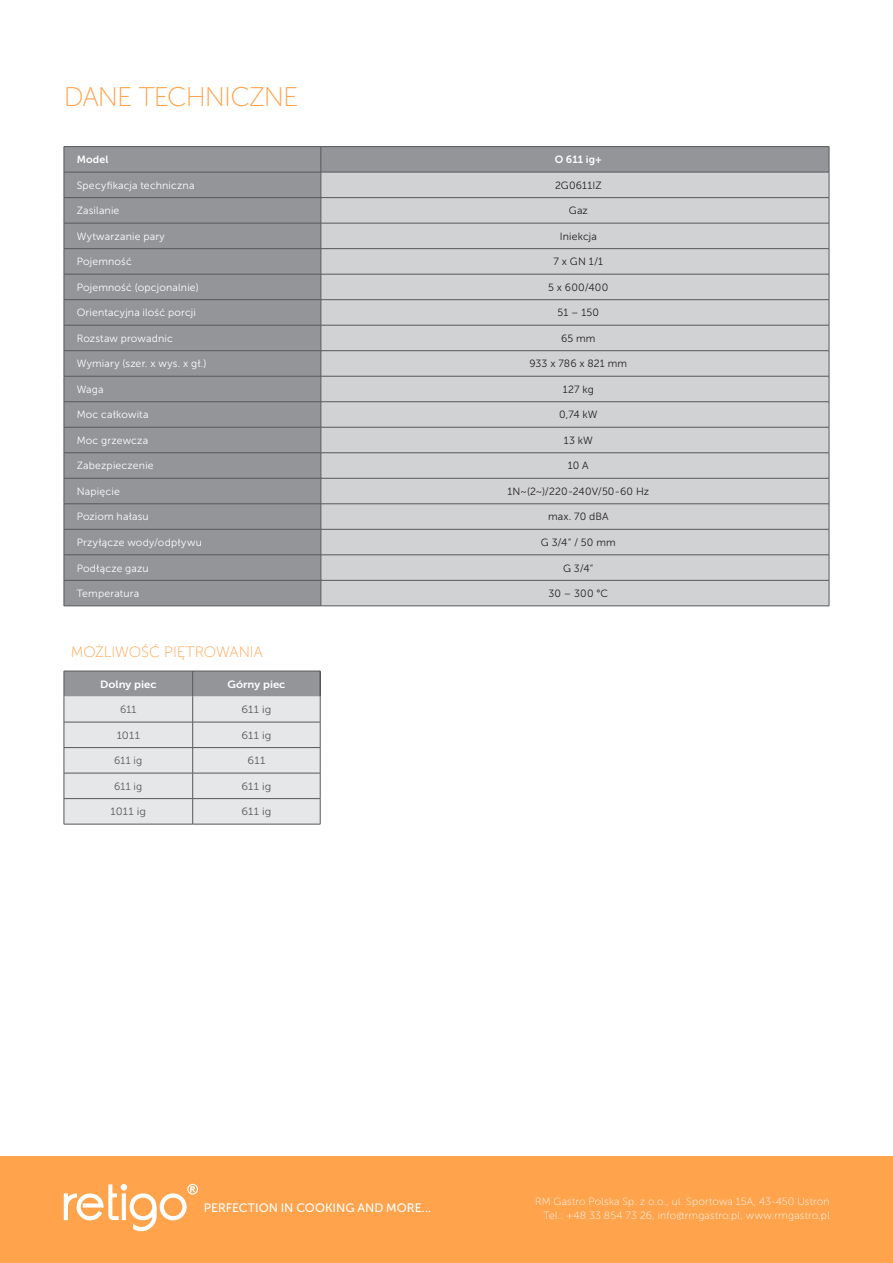
<style>
.page{position:relative;width:893px;height:1263px;background:#fff}
.page>*{position:absolute;margin:0;border:0;box-sizing:border-box;transform-origin:0 0}
.t1{font:27px "Museo Sans 100";letter-spacing:-.035em;color:#ffa34c}
.t2{font:15px "Museo Sans 100";letter-spacing:-.005em;color:#ffa34c}
.t3{font:12.15px "Museo Sans 500";color:#fff}
.Text{font:10.5px "Museo Sans 300";letter-spacing:.02em;color:#fff}
.Text-2{font:10.5px "Museo Sans 300";letter-spacing:.015em;color:#231f20}
.t4{font:10.5px/13.5px "Museo Sans 100";letter-spacing:.02em;color:#fff;text-align:right}
.Text_v_tabulce{font:10.5px "Museo Sans 300";letter-spacing:.015em;color:#57585a;scale:1.08 1}
.Text_v_tabulce-2{font:10.5px "Museo Sans 700";color:#fff;scale:1.08 1}
.Text_v_tabulce-3{font:10.5px "Museo Sans 300";letter-spacing:.015em;color:#57585a}
.Text_v_tabulce-4{font:10.5px "Museo Sans 700";color:#fff}
</style>
<div class="page">
<div style="left:0;top:1157px;width:893px;height:106px;background:#ffa34c"></div>
<svg style="left:64px;top:1184px;width:134px;height:48px"></svg>
<div style="left:65px;top:147px;width:764px;height:459px;background:#939598"></div>
<div style="left:322px;top:173px;width:507px;height:433px;background:#d1d2d4"></div>
<hr style="left:64px;top:146px;width:257px;height:1px;background:#57585a">
<hr style="left:321px;top:146px;width:508px;height:1px;background:#57585a">
<hr style="left:64px;top:172px;width:257px;height:1px;background:#57585a">
<hr style="left:321px;top:172px;width:508px;height:1px;background:#57585a">
<hr style="left:64px;top:197px;width:257px;height:1px;background:#57585a">
<hr style="left:321px;top:197px;width:508px;height:1px;background:#57585a">
<hr style="left:64px;top:223px;width:257px;height:1px;background:#57585a">
<hr style="left:321px;top:223px;width:508px;height:1px;background:#57585a">
<hr style="left:64px;top:248px;width:257px;height:1px;background:#57585a">
<hr style="left:321px;top:248px;width:508px;height:1px;background:#57585a">
<hr style="left:64px;top:274px;width:257px;height:1px;background:#57585a">
<hr style="left:321px;top:274px;width:508px;height:1px;background:#57585a">
<hr style="left:64px;top:299px;width:257px;height:1px;background:#57585a">
<hr style="left:321px;top:299px;width:508px;height:1px;background:#57585a">
<hr style="left:64px;top:325px;width:257px;height:1px;background:#57585a">
<hr style="left:321px;top:325px;width:508px;height:1px;background:#57585a">
<hr style="left:64px;top:350px;width:257px;height:1px;background:#57585a">
<hr style="left:321px;top:350px;width:508px;height:1px;background:#57585a">
<hr style="left:64px;top:376px;width:257px;height:1px;background:#57585a">
<hr style="left:321px;top:376px;width:508px;height:1px;background:#57585a">
<hr style="left:64px;top:401px;width:257px;height:1px;background:#57585a">
<hr style="left:321px;top:401px;width:508px;height:1px;background:#57585a">
<hr style="left:64px;top:427px;width:257px;height:1px;background:#57585a">
<hr style="left:321px;top:427px;width:508px;height:1px;background:#57585a">
<hr style="left:64px;top:452px;width:257px;height:1px;background:#57585a">
<hr style="left:321px;top:452px;width:508px;height:1px;background:#57585a">
<hr style="left:64px;top:478px;width:257px;height:1px;background:#57585a">
<hr style="left:321px;top:478px;width:508px;height:1px;background:#57585a">
<hr style="left:64px;top:503px;width:257px;height:1px;background:#57585a">
<hr style="left:321px;top:503px;width:508px;height:1px;background:#57585a">
<hr style="left:64px;top:529px;width:257px;height:1px;background:#57585a">
<hr style="left:321px;top:529px;width:508px;height:1px;background:#57585a">
<hr style="left:64px;top:555px;width:257px;height:1px;background:#57585a">
<hr style="left:321px;top:555px;width:508px;height:1px;background:#57585a">
<hr style="left:64px;top:580px;width:257px;height:1px;background:#57585a">
<svg style="left:64px;top:147px;width:1px;height:459px"></svg>
<hr style="left:321px;top:580px;width:508px;height:1px;background:#57585a">
<svg style="left:321px;top:147px;width:1px;height:459px"></svg>
<svg style="left:829px;top:147px;width:1px;height:459px"></svg>
<hr style="left:64px;top:606px;width:257px;height:1px;background:#57585a">
<hr style="left:321px;top:606px;width:508px;height:1px;background:#57585a">
<hr style="left:64px;top:824px;width:129px;height:1px;background:#57585a">
<hr style="left:193px;top:824px;width:127px;height:1px;background:#57585a">
<svg style="left:64px;top:671px;width:257px;height:153px;background:#d2d3d6"></svg>
<h2 class="t1" style="left:64px;top:82px;width:236px">DANE TECHNICZNE</h2>
<p class="Text_v_tabulce-4" style="left:77px;top:154px;width:33px">Model</p>
<p class="Text_v_tabulce-4" style="left:555px;top:154px;width:49px">O 611 ig+</p>
<p class="Text" style="left:77px;top:180px;width:119px">Specyfikacja techniczna</p>
<p class="Text-2" style="left:555px;top:180px;width:48px">2G0611IZ</p>
<p class="Text" style="left:77px;top:205px;width:44px">Zasilanie</p>
<p class="Text-2" style="left:569px;top:205px;width:21px">Gaz</p>
<p class="Text" style="left:77px;top:231px;width:90px">Wytwarzanie pary</p>
<p class="Text-2" style="left:560px;top:231px;width:39px">Iniekcja</p>
<p class="Text" style="left:77px;top:256px;width:57px">Pojemność</p>
<p class="Text-2" style="left:554px;top:256px;width:51px">7 x GN 1/1</p>
<p class="Text" style="left:77px;top:282px;width:124px">Pojemność (opcjonalnie)</p>
<p class="Text-2" style="left:548px;top:282px;width:62px">5 x 600/400</p>
<p class="Text" style="left:77px;top:307px;width:121px">Orientacyjna ilość porcji</p>
<p class="Text-2" style="left:557px;top:307px;width:43px">51 – 150</p>
<p class="Text" style="left:77px;top:333px;width:98px">Rozstaw prowadnic</p>
<p class="Text-2" style="left:561px;top:333px;width:36px">65 mm</p>
<p class="Text" style="left:77px;top:358px;width:131px">Wymiary (szer. x wys. x gł.)</p>
<p class="Text-2" style="left:530px;top:358px;width:99px">933 x 786 x 821 mm</p>
<p class="Text" style="left:77px;top:384px;width:29px">Waga</p>
<p class="Text-2" style="left:563px;top:384px;width:32px">127 kg</p>
<p class="Text" style="left:77px;top:409px;width:73px">Moc całkowita</p>
<p class="Text-2" style="left:559px;top:409px;width:40px">0,74 kW</p>
<p class="Text" style="left:77px;top:435px;width:73px">Moc grzewcza</p>
<p class="Text-2" style="left:564px;top:435px;width:31px">13 kW</p>
<p class="Text" style="left:77px;top:460px;width:79px">Zabezpieczenie</p>
<p class="Text-2" style="left:568px;top:460px;width:22px">10 A</p>
<p class="Text" style="left:77px;top:486px;width:45px">Napięcie</p>
<p class="Text-2" style="left:507px;top:486px;width:143px">1N~(2~)/220-240V/50-60 Hz</p>
<p class="Text" style="left:77px;top:511px;width:74px">Poziom hałasu</p>
<p class="Text-2" style="left:548px;top:511px;width:62px">max. 70 dBA</p>
<p class="Text" style="left:77px;top:537px;width:127px">Przyłącze wody/odpływu</p>
<p class="Text-2" style="left:541px;top:537px;width:76px">G 3/4“ / 50 mm</p>
<p class="Text" style="left:77px;top:562px;width:74px">Podłącze gazu</p>
<p class="Text-2" style="left:563px;top:562px;width:32px">G 3/4“</p>
<p class="Text" style="left:77px;top:588px;width:64px">Temperatura</p>
<p class="Text-2" style="left:548px;top:588px;width:61px">30 – 300 °C</p>
<p class="t2" style="left:71px;top:644px;width:194px">MOŻLIWOŚĆ PIĘTROWANIA</p>
<p class="Text_v_tabulce-2" style="left:100px;top:678px;width:54px">Dolny piec</p>
<p class="Text_v_tabulce-2" style="left:227px;top:678px;width:55px">Górny piec</p>
<p class="Text_v_tabulce-3" style="left:120px;top:704px;width:18px">611</p>
<p class="Text_v_tabulce" style="left:241px;top:704px;width:29px">611 ig</p>
<p class="Text_v_tabulce" style="left:117px;top:729px;width:23px">1011</p>
<p class="Text_v_tabulce" style="left:241px;top:729px;width:29px">611 ig</p>
<p class="Text_v_tabulce-3" style="left:114px;top:755px;width:29px">611 ig</p>
<p class="Text_v_tabulce" style="left:248px;top:755px;width:18px">611</p>
<p class="Text_v_tabulce-3" style="left:114px;top:780px;width:29px">611 ig</p>
<p class="Text_v_tabulce" style="left:241px;top:780px;width:29px">611 ig</p>
<p class="Text_v_tabulce" style="left:110px;top:806px;width:35px">1011 ig</p>
<p class="Text_v_tabulce" style="left:241px;top:806px;width:29px">611 ig</p>
<p class="t3" style="left:204px;top:1201px;width:229px">PERFECTION IN COOKING AND MORE...</p>
<p class="t4" style="left:535px;top:1195px;width:296px">RM Gastro Polska Sp. z o.o., ul. Sportowa 15A, 43-450 Ustroń<br>Tel.: +48 33 854 73 26, info@rmgastro.pl, www.rmgastro.pl</p>
</div>
